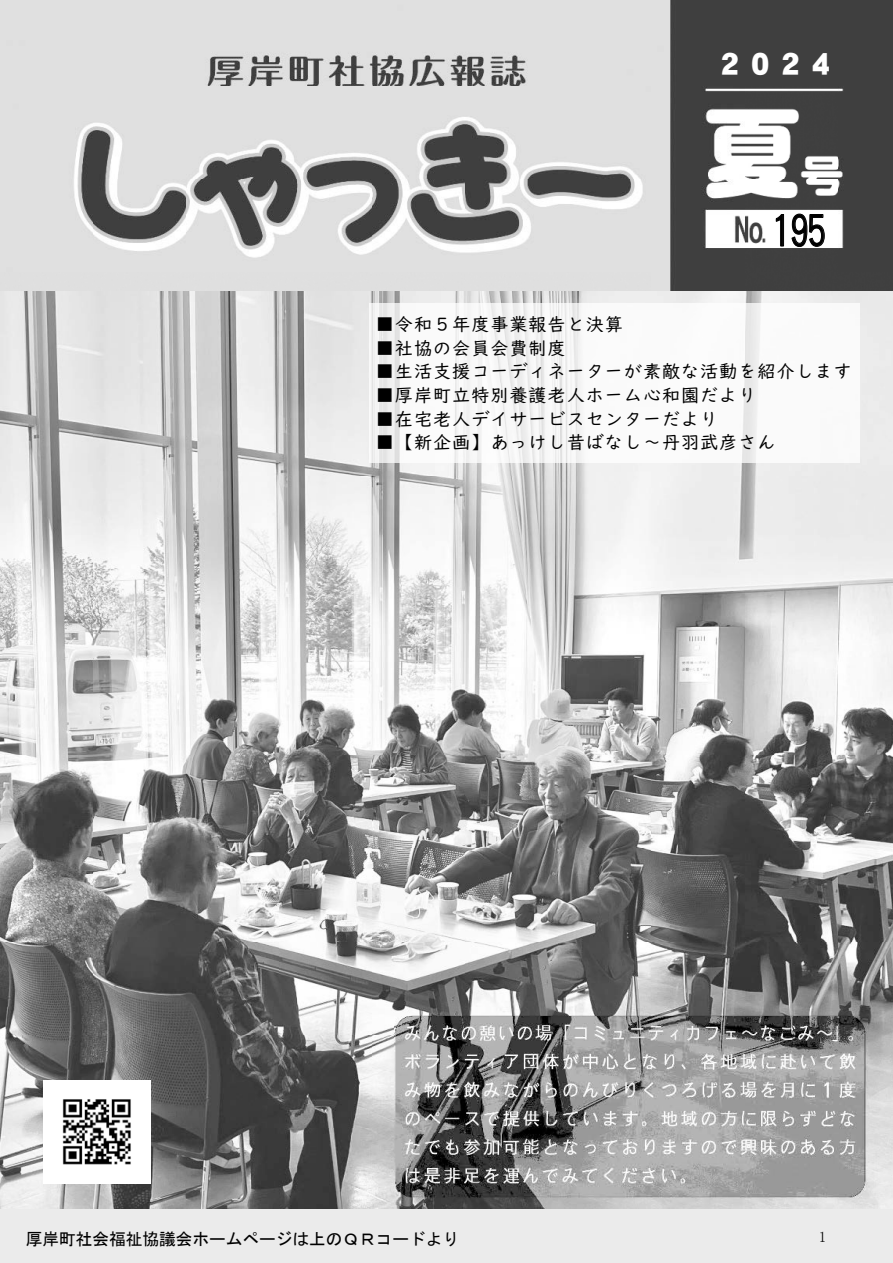
<style>
.page{position:relative;width:893px;height:1263px;background:#fff}
.page>*{position:absolute;margin:0;border:0;box-sizing:border-box;transform-origin:0 0}
.t1{font:500 34.95px "S News GIWA";color:#000}
.t2{font:30.3px "DFHS Gothic W9 WINP RKSJ H";color:#fff}
.t3{font:18.15px "UD Digi Kyokasho N R";letter-spacing:.05em;color:#000}
.t4{font:16.8px "MS Gothic";color:#000}
.t5{font:15.15px "MS Mincho";color:#000}
</style>
<div class="page">
<img style="left:0;top:0;width:893px;height:1209px">
<div style="left:0;top:1209px;width:893px;height:54px;background:#ebebeb"></div>
<div style="left:369px;top:303px;width:490px;height:159px;background:#fff"></div>
<img style="left:43px;top:1080px;width:108px;height:104px">
<img style="left:395px;top:1016px;width:472px;height:181px">
<h2 class="t2" style="left:715px;top:49px;width:123px">２０２４</h2>
<h1 class="t1" style="left:773px;top:213px;width:54px">195</h1>
<p class="t3" style="left:376px;top:314px;width:249px">■令和５年度事業報告と決算</p>
<p class="t3" style="left:376px;top:338px;width:191px">■社協の会員会費制度</p>
<p class="t3" style="left:376px;top:361px;width:478px">■生活支援コーディネーターが素敵な活動を紹介します</p>
<p class="t3" style="left:376px;top:385px;width:382px">■厚岸町立特別養護老人ホーム心和園だより</p>
<p class="t3" style="left:376px;top:409px;width:344px">■在宅老人デイサービスセンターだより</p>
<p class="t3" style="left:376px;top:432px;width:401px">■【新企画】あっけし昔ばなし～丹羽武彦さん</p>
<p class="t4" style="left:26px;top:1231px;width:435px">厚岸町社会福祉協議会ホームページは上のＱＲコードより</p>
<p class="t5" style="left:819px;top:1228px;width:9px">1</p>
</div>
